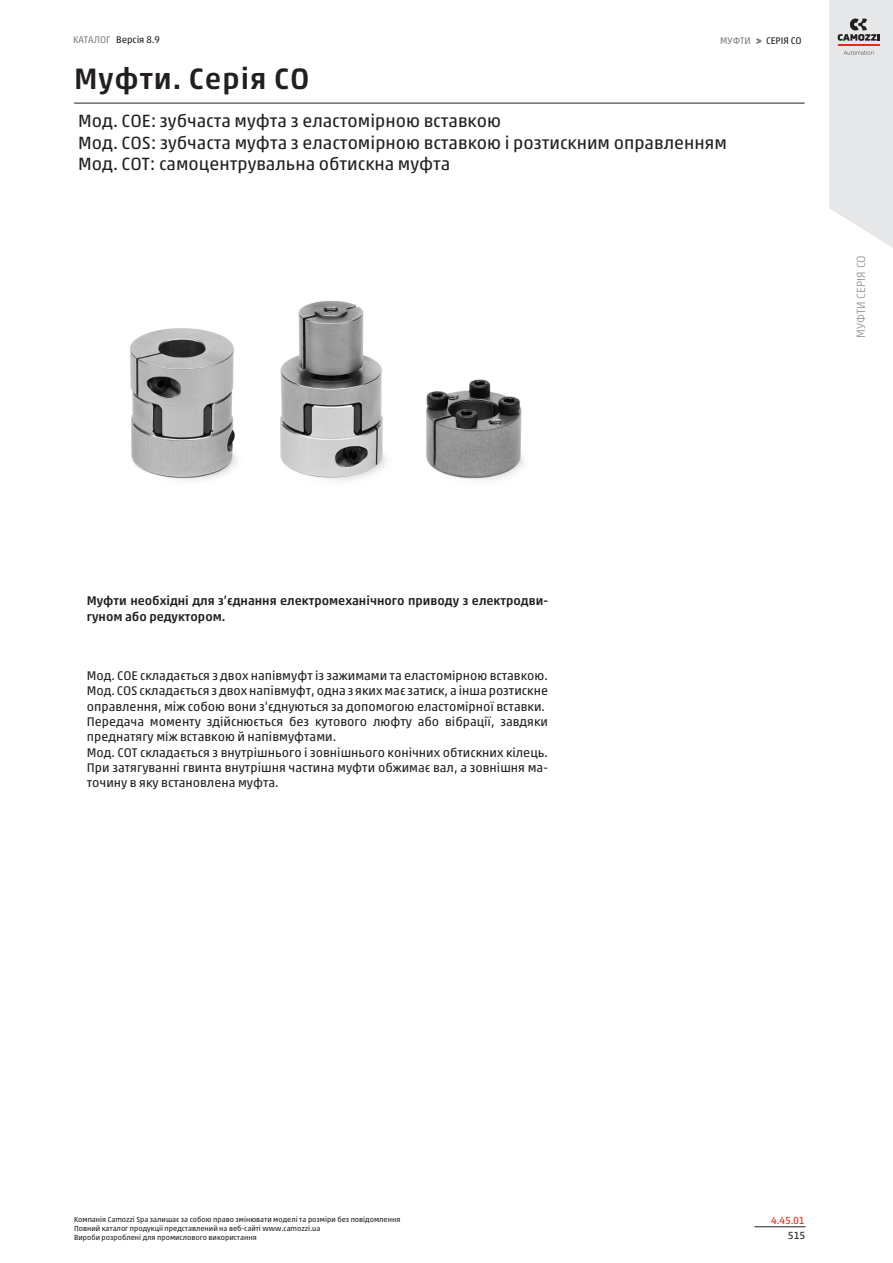
<style>
.page{position:relative;width:893px;height:1263px;background:#fff}
.page>*{position:absolute;margin:0;border:0;box-sizing:border-box;transform-origin:0 0}
.overtureTitle_value{font:500 30px "Akko W1 G";letter-spacing:.03em;color:#231f20}
.overtureSubtitle_val{font:18px "Akko W1 G";color:#231f20}
.normal_value{font:12.75px/15.3px "Akko W1 G";color:#231f20}
.normalBold_value{font:500 12.75px/15.3px "Akko W1 G";color:#231f20}
.t1{font:300 12px "Akko W1 G";color:#939598}
.secL{font:10.5px "Akko W1 G";color:#e72621}
.t2{font:10.5px "Akko W1 G";color:#231f20}
.t3{font:9.75px "Akko W1 G";color:#231f20}
.t4{font:7.5px/9px "Akko W1 G";color:#231f20}
.s1{color:#808285}
</style>
<div class="page">
<svg style="left:829px;top:0;width:64px;height:248px;background:#e3e4e6"></svg>
<hr style="left:838px;top:44px;width:41px;height:2px;background:#e72621">
<hr style="left:754px;top:1226px;width:51px;height:1px;background:#231f20">
<hr style="left:74px;top:103px;width:731px;height:1px;background:#231f20">
<img style="left:130px;top:301px;width:394px;height:180px">
<p class="t3" style="left:73px;top:33px;width:88px"><span class="s1">КАТАЛОГ</span> Версія 8.9</p>
<p class="t3" style="left:720px;top:33px;width:83px"><span class="s1">МУФТИ &gt;</span> СЕРІЯ CO</p>
<p class="overtureTitle_value" style="left:74px;top:57px;width:237px">Муфти. Серія CO</p>
<p class="overtureSubtitle_val" style="left:78px;top:108px;width:424px">Мод. COE: зубчаста муфта з еластомірною вставкою</p>
<p class="overtureSubtitle_val" style="left:78px;top:129px;width:650px">Мод. COS: зубчаста муфта з еластомірною вставкою і розтискним оправленням</p>
<p class="overtureSubtitle_val" style="left:78px;top:151px;width:374px">Мод. COT: самоцентрувальна обтискна муфта</p>
<p class="t1" style="left:852px;top:338px;width:84px;rotate:-90deg">МУФТИ СЕРІЯ CO</p>
<p class="normalBold_value" style="left:87px;top:592px;width:463px">Муфти необхідні для з’єднання електромеханічного приводу з електродви&shy;гуном або редуктором.</p>
<p class="normal_value" style="left:87px;top:667px;width:463px">Мод. COE складається з двох напівмуфт із зажимами та еластомірною вставкою.</p>
<p class="normal_value" style="left:87px;top:682px;width:463px">Мод. COS складається з двох напівмуфт, одна з яких має затиск, а інша розтискне оправлення, між собою вони з’єднуються за допомогою еластомірної вставки.</p>
<p class="normal_value" style="left:87px;top:713px;width:463px">Передача моменту здійснюється без кутового люфту або вібрації, завдяки преднатягу між вставкою й напівмуфтами.</p>
<p class="normal_value" style="left:87px;top:744px;width:463px;text-align:justify">Мод. COT складається з внутрішнього і зовнішнього конічних обтискних кілець.<br>При затягуванні гвинта внутрішня частина муфти обжимає вал, а зовнішня ма&shy;точину в яку встановлена муфта.</p>
<p class="t4" style="left:74px;top:1214px;width:328px">Компанія Camozzi Spa залишає за собою право змінювати моделі та розміри без повідомлення<br>Повний каталог продукції представлений на веб-сайті www.camozzi.ua<br>Вироби розроблені для промислового використання</p>
<p class="secL" style="left:771px;top:1212px;width:35px">4.45.01</p>
<p class="t2" style="left:788px;top:1228px;width:19px">515</p>
</div>
